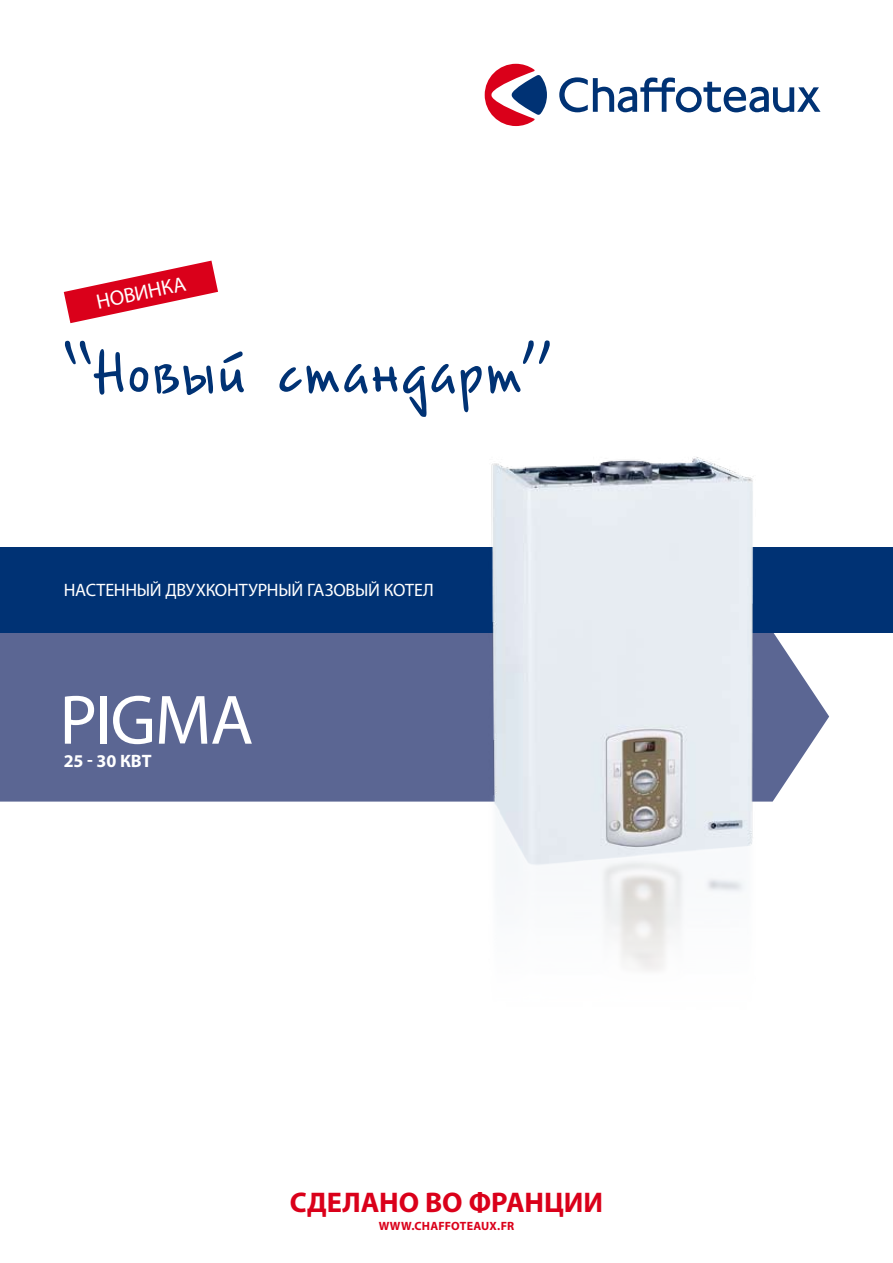
<style>
.page{position:relative;width:893px;height:1263px;background:#fff}
.page>*{position:absolute;margin:0;border:0;box-sizing:border-box;transform-origin:0 0}
.t1{font:70.5px "Myriad Pro";letter-spacing:-.015em;color:#fff}
.t2{font:64.95px "Epsilon CTT";letter-spacing:.005em;color:#003274}
.t3{font:700 28.5px "Myriad Pro";letter-spacing:-.005em;color:#da001a}
.t4{font:21px "Myriad Pro";color:#fff}
.t5{font:18px "Myriad Pro";letter-spacing:-.015em;color:#fff}
.t6{font:700 18px "Myriad Pro";color:#fff}
.t7{font:700 12px "Myriad Pro";letter-spacing:.01em;color:#da001a}
</style>
<div class="page">
<div style="left:0;top:632px;width:829px;height:169px;background:#5b6693"></div>
<div style="left:0;top:547px;width:893px;height:85px;background:#003274"></div>
<svg style="left:485px;top:64px;width:62px;height:62px"></svg>
<svg style="left:559px;top:77px;width:261px;height:35px"></svg>
<img style="left:473px;top:457px;width:293px;height:514px">
<svg style="left:64px;top:261px;width:154px;height:62px"></svg>
<p class="t4" style="left:94px;top:289px;width:92px;rotate:-12deg">новинка</p>
<h2 class="t2" style="left:61px;top:328px;width:495px">‘‘Новый стандарт’’</h2>
<p class="t5" style="left:64px;top:579px;width:370px">настенный двухконтурный газовый котел</p>
<h1 class="t1" style="left:60px;top:676px;width:195px">Pigma</h1>
<p class="t6" style="left:64px;top:749px;width:89px">25 - 30 КВТ</p>
<h3 class="t3" style="left:290px;top:1184px;width:315px">СДЕЛАНО ВО ФРАНЦИИ</h3>
<p class="t7" style="left:379px;top:1218px;width:137px">WWW.CHAFFOTEAUX.FR</p>
</div>
